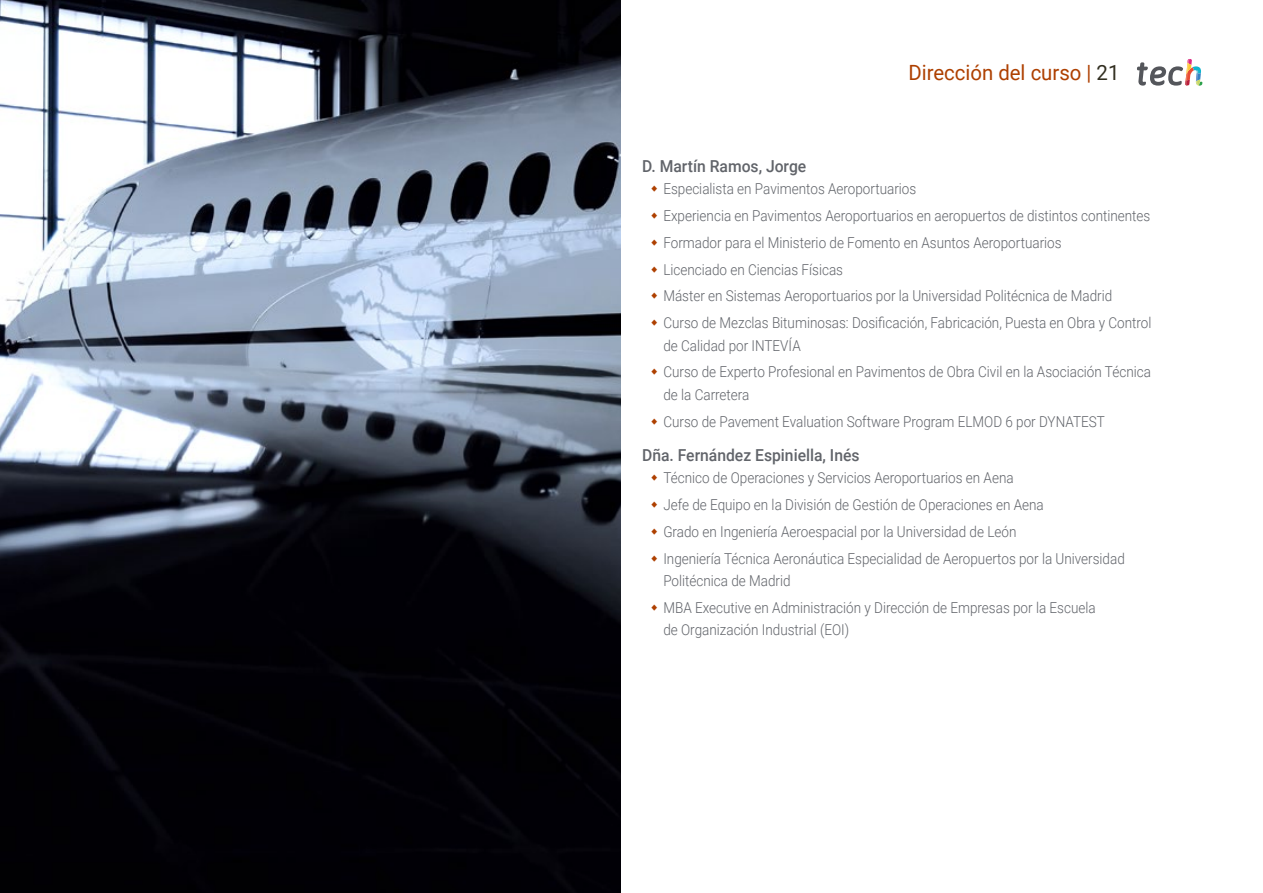
<style>
.page{position:relative;width:1263px;height:893px;background:#fff}
.page>*{position:absolute;margin:0;border:0;box-sizing:border-box;transform-origin:0 0}
.t1{font:21px "Roboto";color:#ae4000}
.t2{font:500 16.5px "Roboto";color:#61646a;scale:.95 1}
.t3{font:300 15px/26.7px "Roboto";color:#61646a;scale:.9 1}
.s1{color:#312e20}
</style>
<div class="page">
<svg style="left:1137px;top:59px;width:65px;height:27px"></svg>
<img style="left:0;top:0;width:621px;height:893px">
<h1 class="t1" style="left:908px;top:57px;width:213px">Dirección del curso | <span class="s1">21</span></h1>
<p class="t2" style="left:642px;top:155px;width:174px">D. Martín Ramos, Jorge</p>
<p class="t3" style="left:663px;top:175px;width:544px">Especialista en Pavimentos Aeroportuarios<br>Experiencia en Pavimentos Aeroportuarios en aeropuertos de distintos continentes Formador para el Ministerio de Fomento en Asuntos Aeroportuarios<br>Licenciado en Ciencias Físicas<br>Máster en Sistemas Aeroportuarios por la Universidad Politécnica de Madrid<br>Curso de Mezclas Bituminosas: Dosificación, Fabricación, Puesta en Obra y Control</p>
<p class="t3" style="left:663px;top:331px;width:543px">de Calidad por INTEVÍA<br>Curso de Experto Profesional en Pavimentos de Obra Civil en la Asociación Técnica</p>
<p class="t3" style="left:663px;top:381px;width:492px">de la Carretera<br>Curso de Pavement Evaluation Software Program ELMOD 6 por DYNATEST</p>
<p class="t2" style="left:642px;top:444px;width:230px">Dña. Fernández Espiniella, Inés</p>
<p class="t3" style="left:663px;top:464px;width:514px">Técnico de Operaciones y Servicios Aeroportuarios en Aena<br>Jefe de Equipo en la División de Gestión de Operaciones en Aena<br>Grado en Ingeniería Aeroespacial por la Universidad de León<br>Ingeniería Técnica Aeronáutica Especialidad de Aeropuertos por la Universidad</p>
<p class="t3" style="left:663px;top:567px;width:482px">Politécnica de Madrid<br>MBA Executive en Administración y Dirección de Empresas por la Escuela</p>
<p class="t3" style="left:663px;top:616px;width:208px">de Organización Industrial (EOI)</p>
</div>
